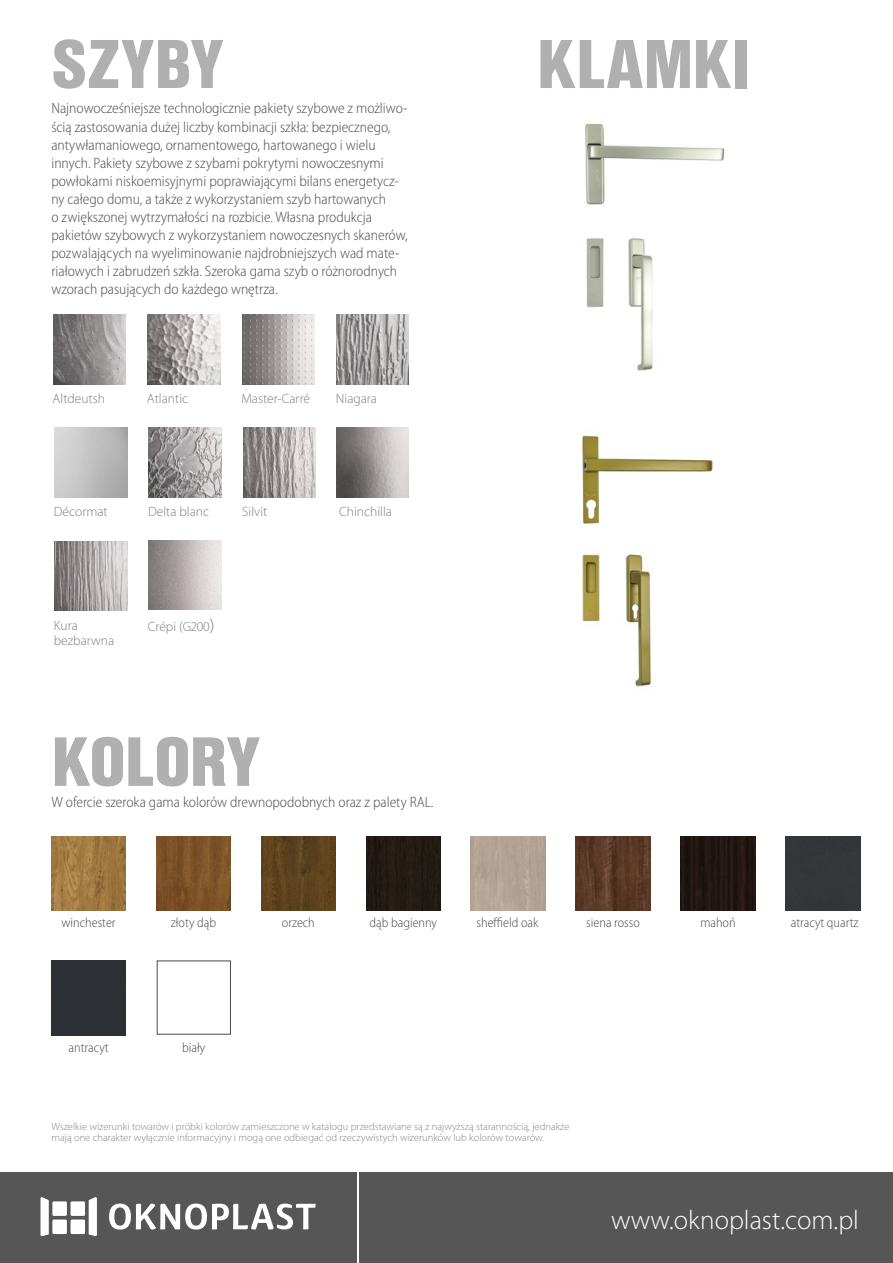
<style>
.page{position:relative;width:893px;height:1263px;background:#fff}
.page>*{position:absolute;margin:0;border:0;box-sizing:border-box;transform-origin:0 0}
.t1{font:72px "Nimbus San TOT Bla Con";letter-spacing:.005em;color:#b0b0b1}
.t2{font:300 27px "Myriad Pro";color:#fff}
.t3{font:300 semi-condensed 15px/18px "Myriad Pro";color:#4a4a49}
.t4{font:300 13.5px "Myriad Pro";color:#7c7d7c}
.t5{font:300 semi-condensed 13.5px "Myriad Pro";color:#4a4a49}
.t6{font:300 10.5px/10.5px "Myriad Pro";color:#858585}
.s1{font-size:17.7px}
</style>
<div class="page">
<div style="left:0;top:1172px;width:356px;height:91px;background:#565656"></div>
<div style="left:359px;top:1172px;width:534px;height:91px;background:#565656"></div>
<svg style="left:109px;top:1203px;width:207px;height:26px"></svg>
<div style="left:52px;top:1219px;width:15px;height:15px;background:#fff"></div>
<div style="left:71px;top:1219px;width:14px;height:15px;background:#fff"></div>
<div style="left:71px;top:1201px;width:14px;height:15px;background:#fff"></div>
<div style="left:52px;top:1201px;width:15px;height:15px;background:#fff"></div>
<svg style="left:41px;top:1197px;width:8px;height:39px"></svg>
<svg style="left:89px;top:1197px;width:8px;height:39px"></svg>
<img style="left:585px;top:123px;width:140px;height:83px">
<img style="left:586px;top:238px;width:67px;height:133px">
<img style="left:582px;top:435px;width:131px;height:89px">
<img style="left:582px;top:554px;width:70px;height:133px">
<img style="left:53px;top:315px;width:73px;height:69px">
<img style="left:148px;top:315px;width:72px;height:69px">
<img style="left:149px;top:428px;width:72px;height:69px">
<img style="left:337px;top:315px;width:72px;height:69px">
<img style="left:243px;top:428px;width:72px;height:69px">
<img style="left:337px;top:428px;width:72px;height:69px">
<img style="left:149px;top:540px;width:72px;height:69px">
<img style="left:55px;top:542px;width:72px;height:69px">
<img style="left:242px;top:315px;width:73px;height:69px">
<img style="left:51px;top:836px;width:75px;height:74px">
<img style="left:261px;top:836px;width:75px;height:74px">
<div style="left:471px;top:836px;width:74px;height:74px;background:#b3a394"></div>
<div style="left:51px;top:961px;width:75px;height:74px;background:#2c3035"></div>
<div style="left:786px;top:836px;width:74px;height:74px;background:#34363a"></div>
<img style="left:681px;top:836px;width:74px;height:74px">
<div style="left:366px;top:836px;width:74px;height:74px;background:#221b13"></div>
<img style="left:156px;top:836px;width:75px;height:74px">
<img style="left:576px;top:836px;width:74px;height:74px">
<div style="left:157px;top:961px;width:74px;height:73px;background:#fff;border:1px solid #4a4a49"></div>
<h1 class="t1" style="left:52px;top:24px;width:173px">SZYBY</h1>
<p class="t3" style="left:51px;top:99px;width:358px">Najnowocześniejsze technologicznie pakiety szybowe z możliwo&shy;ścią zastosowania dużej liczby kombinacji szkła: bezpiecznego, antywłamaniowego, ornamentowego, hartowanego i wielu innych. Pakiety szybowe z szybami pokrytymi nowoczesnymi powłokami niskoemisyjnymi poprawiającymi bilans energetycz&shy;ny całego domu, a także z wykorzystaniem szyb hartowanych<br>o zwiększonej wytrzymałości na rozbicie. Własna produkcja pakietów szybowych z wykorzystaniem nowoczesnych skanerów, pozwalających na wyeliminowanie najdrobniejszych wad mate&shy;riałowych i zabrudzeń szkła. Szeroka gama szyb o różnorodnych wzorach pasujących do każdego wnętrza.</p>
<p class="t4" style="left:53px;top:391px;width:54px">Altdeutsh</p>
<p class="t4" style="left:147px;top:391px;width:43px">Atlantic</p>
<p class="t4" style="left:241px;top:391px;width:70px">Master-Carré</p>
<p class="t4" style="left:336px;top:391px;width:43px">Niagara</p>
<p class="t4" style="left:54px;top:503px;width:55px">Décormat</p>
<p class="t4" style="left:148px;top:503px;width:63px">Delta blanc</p>
<p class="t4" style="left:242px;top:503px;width:27px">Silvit</p>
<p class="t4" style="left:339px;top:503px;width:54px">Chinchilla</p>
<p class="t4" style="left:54px;top:617px;width:26px">Kura</p>
<p class="t4" style="left:148px;top:619px;width:68px">Crépi (G200<span class="s1">)</span></p>
<p class="t4" style="left:54px;top:632px;width:62px">bezbarwna</p>
<h1 class="t1" style="left:51px;top:721px;width:209px">KOLORY</h1>
<p class="t3" style="left:51px;top:793px;width:384px">W ofercie szeroka gama kolorów drewnopodobnych oraz z palety RAL.</p>
<h1 class="t1" style="left:537px;top:24px;width:215px">KLAMKI</h1>
<p class="t5" style="left:62px;top:915px;width:55px">winchester</p>
<p class="t5" style="left:282px;top:915px;width:34px">orzech</p>
<p class="t5" style="left:477px;top:915px;width:63px">sheffield oak</p>
<p class="t5" style="left:171px;top:915px;width:47px">złoty dąb</p>
<p class="t5" style="left:370px;top:915px;width:69px">dąb bagienny</p>
<p class="t5" style="left:586px;top:915px;width:55px">siena rosso</p>
<p class="t5" style="left:700px;top:915px;width:37px">mahoń</p>
<p class="t5" style="left:791px;top:915px;width:69px">atracyt quartz</p>
<p class="t5" style="left:69px;top:1039px;width:42px">antracyt</p>
<p class="t5" style="left:182px;top:1039px;width:25px">biały</p>
<p class="t6" style="left:51px;top:1122px;width:520px">Wszelkie wizerunki towarów i próbki kolorów zamieszczone w katalogu przedstawiane są z najwyższą starannością, jednakże mają one charakter wyłącznie informacyjny i mogą one odbiegać od rzeczywistych wizerunków lub kolorów towarów.</p>
<h2 class="t2" style="left:611px;top:1204px;width:249px">www.oknoplast.com.pl</h2>
</div>
